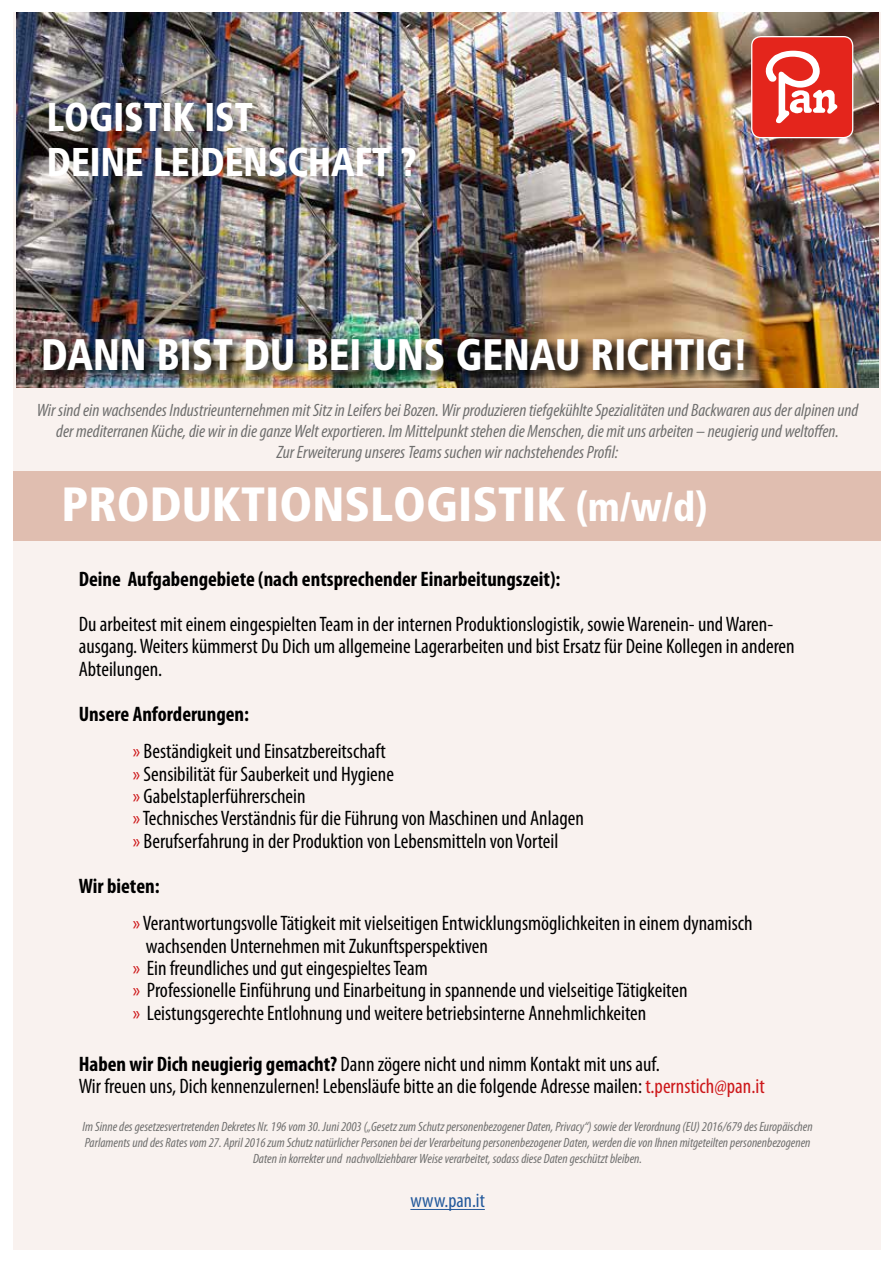
<style>
.page{position:relative;width:893px;height:1263px;background:#fff}
.page>*{position:absolute;margin:0;border:0;box-sizing:border-box;transform-origin:0 0}
.t1{font:900 condensed 48px "Frutiger LT Std";color:#fff}
.t2{font:900 condensed 44.1px "Frutiger LT Std";color:#fff;scale:.91 1}
.t3{font:900 condensed 40.2px/45px "Frutiger LT Std";color:#fff;scale:.91 1}
.t4{font:condensed 21px/22.5px "Myriad Pro";color:#000}
.t5{font:700 condensed 21px "Myriad Pro";color:#000}
.t6{font:condensed 20.25px "Myriad Pro";color:#245a9c}
.t7{font:italic condensed 18px/20.5px "Myriad Pro";color:#6f6f6e;text-align:center}
.t8{font:italic condensed 13.5px/15.8px "Myriad Pro";color:#6f6f6e;text-align:center}
.s1{font-size:40.5px}
.s2{font-weight:700}
.s3{color:#cd181a}
</style>
<div class="page">
<div style="left:13px;top:13px;width:867px;height:1237px;background:#f9f2ef"></div>
<img style="left:16px;top:13px;width:862px;height:375px">
<div style="left:752px;top:37px;width:101px;height:101px;background:#e4251c;border-radius:9px"></div>
<div style="left:751px;top:36px;width:102px;height:102px;border:1px solid #fff;border-radius:9px"></div>
<svg style="left:765px;top:51px;width:73px;height:73px"></svg>
<div style="left:13px;top:472px;width:867px;height:69px;background:#e0beb0"></div>
<img style="left:42px;top:337px;width:716px;height:48px">
<hr style="left:410px;top:1209px;width:75px;height:1px;background:#245a9c">
<h3 class="t3" style="left:47px;top:94px;width:408px">LOGISTIK IST<br>DEINE LEIDENSCHAFT ?</h3>
<h2 class="t2" style="left:41px;top:328px;width:779px">DANN BIST DU BEI UNS GENAU RICHTIG!</h2>
<p class="t7" style="left:37px;top:400px;width:823px">Wir sind ein wachsendes Industrieunternehmen mit Sitz in Leifers bei Bozen. Wir produzieren tiefgekühlte Spezialitäten und Backwaren aus der alpinen und der mediterranen Küche, die wir in die ganze Welt exportieren. Im Mittelpunkt stehen die Menschen, die mit uns arbeiten – neugierig und weltoffen.<br>Zur Erweiterung unseres Teams suchen wir nachstehendes Profil:</p>
<h1 class="t1" style="left:62px;top:475px;width:647px">PRODUKTIONSLOGISTIK <span class="s1">(m/w/d)</span></h1>
<p class="t5" style="left:79px;top:566px;width:483px">Deine Aufgabengebiete (nach entsprechender Einarbeitungszeit):</p>
<p class="t4" style="left:79px;top:612px;width:717px">Du arbeitest mit einem eingespielten Team in der internen Produktionslogistik, sowie Warenein- und Waren&shy;ausgang. Weiters kümmerst Du Dich um allgemeine Lagerarbeiten und bist Ersatz für Deine Kollegen in anderen<br>Abteilungen.</p>
<p class="t4" style="left:133px;top:695px;width:254px;line-height:37.3px;text-indent:-54px"><span class="s2">Unsere Anforderungen:<br></span><span class="s3">»</span> Beständigkeit und Einsatzbereitschaft</p>
<p class="t4" style="left:133px;top:762px;width:453px"><span class="s3">»</span> Sensibilität für Sauberkeit und Hygiene<br><span class="s3">»</span> Gabelstaplerführerschein<br><span class="s3">»</span> Technisches Verständnis für die Führung von Maschinen und Anlagen <span class="s3">»</span> Berufserfahrung in der Produktion von Lebensmitteln von Vorteil</p>
<p class="t4" style="left:133px;top:867px;width:621px;line-height:37.3px;text-indent:-54px"><span class="s2">Wir bieten:<br></span><span class="s3">»</span> Verantwortungsvolle Tätigkeit mit vielseitigen Entwicklungsmöglichkeiten in einem dynamisch</p>
<p class="t4" style="left:133px;top:934px;width:556px;text-indent:13px">wachsenden Unternehmen mit Zukunftsperspektiven<br><span class="s3">»</span> Ein freundliches und gut eingespieltes Team<br><span class="s3">»</span> Professionelle Einführung und Einarbeitung in spannende und vielseitige Tätigkeiten <span class="s3">»</span> Leistungsgerechte Entlohnung und weitere betriebsinterne Annehmlichkeiten</p>
<p class="t4" style="left:79px;top:1052px;width:687px"><span class="s2">Haben wir Dich neugierig gemacht?</span> Dann zögere nicht und nimm Kontakt mit uns auf.<br>Wir freuen uns, Dich kennenzulernen! Lebensläufe bitte an die folgende Adresse mailen: <span class="s3">t.pernstich@pan.it</span></p>
<p class="t8" style="left:83px;top:1119px;width:732px">Im Sinne des gesetzesvertretenden Dekretes Nr. 196 vom 30. Juni 2003 („Gesetz zum Schutz personenbezogener Daten, Privacy“) sowie der Verordnung (EU) 2016/679 des Europäischen<br>Parlaments und des Rates vom 27. April 2016 zum Schutz natürlicher Personen bei der Verarbeitung personenbezogener Daten, werden die von Ihnen mitgeteilten personenbezogenen<br>Daten in korrekter und nachvollziehbarer Weise verarbeitet, sodass diese Daten geschützt bleiben.</p>
<p class="t6" style="left:410px;top:1188px;width:76px">www.pan.it</p>
</div>
